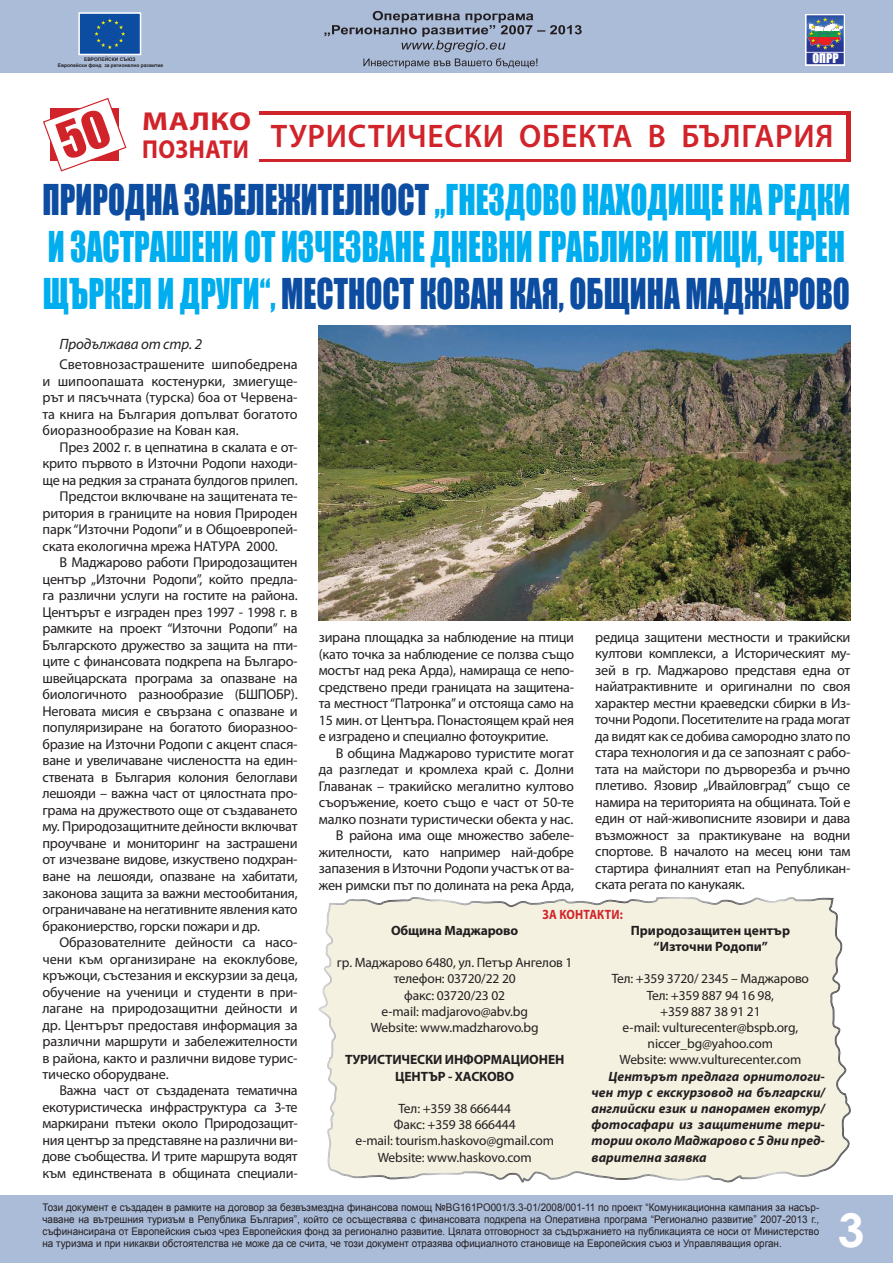
<style>
.page{position:relative;width:893px;height:1263px;background:#fff}
.page>*{position:absolute;margin:0;border:0;box-sizing:border-box;transform-origin:0 0}
.t1{font:700 46.5px "Century Gothic";color:#fff}
.t2{font:39px/46.8px "Impact";color:#00aeef;scale:.8 1}
.t3{font:600 32.7px "Myriad Pro";letter-spacing:.025em;color:#d1232a;scale:.96 1}
.t4{font:700 25.95px/28.3px "Myriad Pro";letter-spacing:.02em;color:#d1232a;scale:1.18 1}
.t5{font:italic 15px "Myriad Pro";letter-spacing:-.01em;color:#231f20}
.t6{font:14.25px/16.5px "Myriad Pro";letter-spacing:-.02em;color:#231f20;text-align:justify}
.t7{font:13.5px/16.2px "Myriad Pro";letter-spacing:-.01em;color:#231f20;text-align:center}
.t8{font:italic 700 13.5px/16.2px "Myriad Pro";color:#231f20;text-align:justify}
.t9{font:700 13.5px/16.2px "Myriad Pro";letter-spacing:-.005em;color:#231f20;text-align:center}
.t10{font:700 13.5px "Myriad Pro";letter-spacing:.015em;color:#d1232a;scale:.87 1}
.t11{font:12.45px "Impact";color:#fff}
.t12{font:10.5px/12px "Arial";color:#231f20;text-align:justify;scale:.94 1}
.t13{font:700 4.95px/5.8px "Arial";color:#231f20;text-align:center}
.s1{color:#0d4da1}
</style>
<div class="page">
<div style="left:0;top:0;width:893px;height:73px;background:#abbcd9"></div>
<svg style="left:363px;top:58px;width:174px;height:10px"></svg>
<svg style="left:324px;top:11px;width:258px;height:41px"></svg>
<svg style="left:78px;top:12px;width:64px;height:44px;background:#3368a9"></svg>
<div style="left:805px;top:14px;width:40px;height:52px;background:linear-gradient(to right,#ced2e6,#d2d5e8)"></div>
<img style="left:807px;top:15px;width:37px;height:49px">
<svg style="left:807px;top:17px;width:37px;height:33px"></svg>
<div style="left:0;top:1196px;width:893px;height:67px;background:#abbcd9"></div>
<svg style="left:319px;top:897px;width:532px;height:285px;background:#f2f0e1"></svg>
<div style="left:259px;top:111px;width:591px;height:51px;background:linear-gradient(to right,#d1232a,#d1232a)"></div>
<div style="left:247px;top:115px;width:599px;height:43px;background:#fff"></div>
<img style="left:319px;top:325px;width:531px;height:296px">
<svg style="left:43px;top:98px;width:84px;height:74px"></svg>
<p class="t13" style="left:58px;top:57px;width:107px">ЕВРОПЕЙСКИ СЪЮЗ<br>Европейски фонд за регионално развитие</p>
<p class="t11" style="left:812px;top:49px;width:28px">ОПРР</p>
<h3 class="t4" style="left:142px;top:106px;width:94px">Малко<br>ПОЗНАТИ</h3>
<h3 class="t3" style="left:271px;top:115px;width:588px">ТУРИСТИЧЕСКИ ОБЕКТА В БЪЛГАРИЯ</h3>
<h2 class="t2" style="left:43px;top:176px;width:1011px"><span class="s1">ПРИРОДНА ЗАБЕЛЕЖИТЕЛНОСТ</span> „ГНЕЗДОВО НАХОДИЩЕ НА РЕДКИ<br>И ЗАСТРАШЕНИ ОТ ИЗЧЕЗВАНЕ ДНЕВНИ ГРАБЛИВИ ПТИЦИ, ЧЕРЕН<br>ЩЪРКЕЛ И ДРУГИ“, <span class="s1">МЕСТНОСТ КОВАН КАЯ, ОБЩИНА МАДЖАРОВО</span></h2>
<p class="t5" style="left:60px;top:335px;width:144px">Продължава от стр. 2</p>
<p class="t6" style="left:43px;top:356px;width:257px;text-indent:17px">Световнозастрашените шипобедрена и шипоопашата костенурки, змиегуще&shy;рът и пясъчната (турска) боа от Червена&shy;та книга на България допълват богатото биоразнообразие на Кован кая.</p>
<p class="t6" style="left:60px;top:439px;width:240px">През 2002 г. в цепнатина в скалата е от-</p>
<p class="t6" style="left:43px;top:455px;width:257px">крито първото в Източни Родопи находи-</p>
<p class="t6" style="left:43px;top:472px;width:257px">ще на редкия за страната булдогов прилеп.</p>
<p class="t6" style="left:60px;top:488px;width:240px">Предстои включване на защитената те-</p>
<p class="t6" style="left:43px;top:505px;width:257px">ритория в границите на новия Природен</p>
<p class="t6" style="left:43px;top:521px;width:257px">парк “Източни Родопи” и в Общоевропей-</p>
<p class="t6" style="left:43px;top:538px;width:237px">ската екологична мрежа НАТУРА 2000.</p>
<p class="t6" style="left:60px;top:554px;width:240px">В Маджарово работи Природозащитен</p>
<p class="t6" style="left:43px;top:571px;width:257px">център „Източни Родопи”, който предла-</p>
<p class="t6" style="left:43px;top:587px;width:257px">га различни услуги на гостите на района.</p>
<p class="t6" style="left:43px;top:604px;width:257px">Центърът е изграден през 1997 - 1998 г. в</p>
<p class="t6" style="left:43px;top:620px;width:257px">рамките на проект “Източни Родопи” на</p>
<p class="t6" style="left:43px;top:637px;width:257px">Българското дружество за защита на пти-</p>
<p class="t6" style="left:43px;top:653px;width:257px">ците с финансовата подкрепа на Българо-</p>
<p class="t6" style="left:43px;top:670px;width:257px">швейцарската програма за опазване на</p>
<p class="t6" style="left:43px;top:686px;width:257px">биологичното разнообразие (БШПОБР).</p>
<p class="t6" style="left:43px;top:703px;width:257px">Неговата мисия е свързана с опазване и</p>
<p class="t6" style="left:43px;top:719px;width:257px">популяризиране на богатото биоразноо-</p>
<p class="t6" style="left:43px;top:736px;width:257px">бразие на Източни Родопи с акцент спася-</p>
<p class="t6" style="left:43px;top:752px;width:257px">ване и увеличаване числеността на един-</p>
<p class="t6" style="left:43px;top:769px;width:257px">ствената в България колония белоглави</p>
<p class="t6" style="left:43px;top:785px;width:257px">лешояди – важна част от цялостната про-</p>
<p class="t6" style="left:43px;top:802px;width:257px">грама на дружеството още от създаването</p>
<p class="t6" style="left:43px;top:818px;width:257px">му. Природозащитните дейности включват</p>
<p class="t6" style="left:43px;top:835px;width:257px">проучване и мониторинг на застрашени</p>
<p class="t6" style="left:43px;top:851px;width:257px">от изчезване видове, изкуствено подхран-</p>
<p class="t6" style="left:43px;top:868px;width:257px">ване на лешояди, опазване на хабитати,</p>
<p class="t6" style="left:43px;top:884px;width:257px">законова защита за важни местообитания,</p>
<p class="t6" style="left:43px;top:901px;width:257px">ограничаване на негативните явления като</p>
<p class="t6" style="left:43px;top:917px;width:219px">бракониерство, горски пожари и др.</p>
<p class="t6" style="left:60px;top:934px;width:240px">Образователните дейности са насо-</p>
<p class="t6" style="left:43px;top:950px;width:257px">чени към организиране на екоклубове,</p>
<p class="t6" style="left:43px;top:967px;width:257px">кръжоци, състезания и екскурзии за деца,</p>
<p class="t6" style="left:43px;top:983px;width:257px">обучение на ученици и студенти в при-</p>
<p class="t6" style="left:43px;top:1000px;width:257px">лагане на природозащитни дейности и</p>
<p class="t6" style="left:43px;top:1016px;width:257px">др. Центърът предоставя информация за</p>
<p class="t6" style="left:43px;top:1033px;width:257px">различни маршрути и забележителности</p>
<p class="t6" style="left:43px;top:1049px;width:257px">в района, както и различни видове турис-</p>
<p class="t6" style="left:43px;top:1066px;width:128px">тическо оборудване.</p>
<p class="t6" style="left:60px;top:1082px;width:240px">Важна част от създадената тематична</p>
<p class="t6" style="left:43px;top:1099px;width:257px">екотуристическа инфраструктура са 3-те</p>
<p class="t6" style="left:43px;top:1115px;width:257px">маркирани пътеки около Природозащит-</p>
<p class="t6" style="left:43px;top:1132px;width:257px">ния център за представяне на различни ви-</p>
<p class="t6" style="left:43px;top:1148px;width:257px">дове съобщества. И трите маршрута водят</p>
<p class="t6" style="left:43px;top:1165px;width:257px">към единствената в общината специали-</p>
<p class="t6" style="left:319px;top:629px;width:257px">зирана площадка за наблюдение на птици (като точка за наблюдение се ползва също мостът над река Арда), намираща се непо&shy;средствено преди границата на защитена&shy;та местност “Патронка” и отстояща само на 15 мин. от Центъра. Понастоящем край нея е изградено и специално фотоукритие.</p>
<p class="t6" style="left:319px;top:744px;width:257px;text-align:right">В община Маджарово туристите могат да разгледат и кромлеха край с. Долни Главанак – тракийско мегалитно култово съоръжение, което също е част от 50-те малко познати туристически обекта у нас.<br>В района има още множество забеле&shy;жителности, като например най-добре запазения в Източни Родопи участък от ва&shy;жен римски път по долината на река Арда,</p>
<p class="t6" style="left:595px;top:628px;width:257px">редица защитени местности и тракийски култови комплекси, а Историческият му&shy;зей в гр. Маджарово представя една от найатрактивните и оригинални по своя характер местни краеведски сбирки в Из&shy;точни Родопи. Посетителите на града могат да видят как се добива самородно злато по стара технология и да се запознаят с рабо&shy;тата на майстори по дърворезба и ръчно плетиво. Язовир „Ивайловград” също се намира на територията на общината. Той е един от най-живописните язовири и дава възможност за практикуване на водни спортове. В началото на месец юни там стартира финалният етап на Републикан&shy;ската регата по канукаяк.</p>
<p class="t10" style="left:542px;top:905px;width:94px">За контакти:</p>
<p class="t9" style="left:391px;top:922px;width:129px">Община Маджарово</p>
<p class="t7" style="left:337px;top:954px;width:237px">гр. Маджарово 6480, ул. Петър Ангелов 1 телефон: 03720/22 20<br>факс: 03720/23 02<br>e-mail: madjarovo@abv.bg<br>Website: www.madzharovo.bg</p>
<p class="t9" style="left:345px;top:1051px;width:110px">TУРИСТИЧЕСКИ ИНФОРМАЦИОНЕН<br>ЦЕНТ</p>
<p class="t9" style="left:428px;top:1067px;width:86px">ЪР - ХАСКОВО</p>
<p class="t7" style="left:355px;top:1100px;width:200px">Тел: +359 38 666444<br>Факс: +359 38 666444<br>e-mail: tourism.haskovo@gmail.com<br>Website: www.haskovo.com</p>
<p class="t9" style="left:631px;top:922px;width:161px">Природозащитен център “Източни Родопи”</p>
<p class="t7" style="left:612px;top:970px;width:199px">Тел: +359 3720/ 2345 – Маджарово<br>Тел: +359 887 94 16 98,<br>+359 887 38 91 21<br>e-mail: vulturecenter@bspb.org, niccer_bg@yahoo.com<br>Website: www.vulturecenter.com</p>
<p class="t8" style="left:592px;top:1067px;width:235px;text-indent:17px">Центърът предлага орнитологи&shy;чен тур с екскурзовод на български/ английски език и панорамен екотур/ фотосафари из защитените тери&shy;тории около Маджарово с 5 дни пред&shy;варителна заявка</p>
<p class="t12" style="left:43px;top:1202px;width:828px">Този документ е създаден в рамките на договор за безвъзмездна финансова помощ №BG161PO001/3.3-01/2008/001-11 по проект “Комуникационна кампания за насър&shy;чаване на вътрешния туризъм в Република България”, който се осъществява с финансовата подкрепа на Оперативна програма “Регионално развитие” 2007-2013 г., съфинансирана от Европейския съюз чрез Европейския фонд за регионално развитие. Цялата отговорност за съдържанието на публикацията се носи от Министерство на туризма и при никакви обстоятелства не може да се счита, че този документ отразява официалното становище на Европейския съюз и Управляващия орган.</p>
<h1 class="t1" style="left:838px;top:1195px;width:28px">3</h1>
</div>
